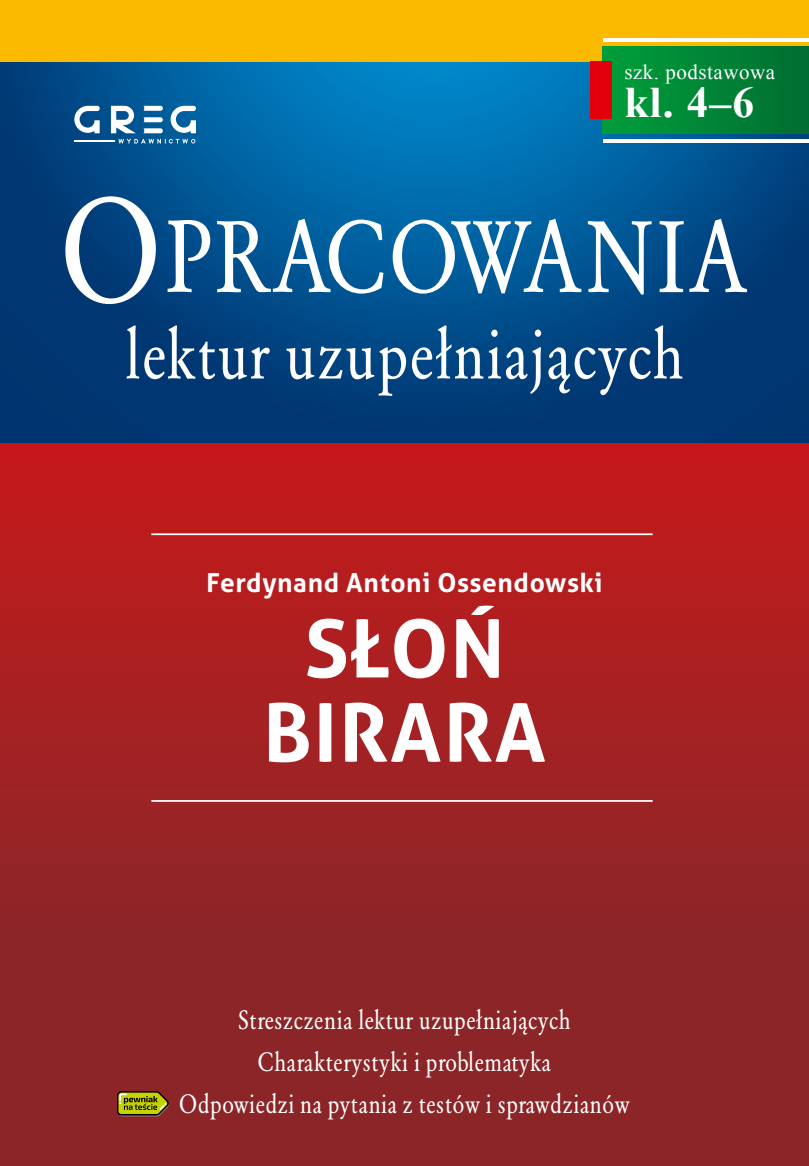
<style>
.page{position:relative;width:809px;height:1166px;background:#fff}
.page>*{position:absolute;margin:0;border:0;box-sizing:border-box;transform-origin:0 0}
.t1{font:107.27px "Euro Garamond Cnd EFN";letter-spacing:.025em;color:#fff}
.t2{font:700 80.5px/84px "Aller";letter-spacing:.025em;color:#fff;text-align:center}
.t3{font:73.67px "Euro Garamond Cnd EFN";letter-spacing:.025em;color:#fff}
.t4{font:700 43.4px "Times New Roman";color:#fff}
.t5{font:28px/42px "Euro Garamond Cnd EFN";letter-spacing:.025em;color:#fff;text-align:center}
.t6{font:700 26.25px "Aller";letter-spacing:.025em;color:#fff}
.t7{font:21px "Times New Roman";letter-spacing:.025em;color:#fff}
.s1{font-size:156.1px}
</style>
<div class="page">
<div style="left:0;top:439px;width:809px;height:727px;background:linear-gradient(to bottom,#c11a1c,#7f282a)"></div>
<svg style="left:0;top:61px;width:809px;height:382px;background:#004e8b"></svg>
<div style="left:0;top:0;width:809px;height:61px;background:#fbba00"></div>
<div style="left:602px;top:47px;width:207px;height:87px;background:linear-gradient(to right,#009f3b,#006d32)"></div>
<div style="left:590px;top:61px;width:21px;height:58px;background:#e3000b"></div>
<hr style="left:603px;top:38px;width:206px;height:3px;background:#fff">
<hr style="left:603px;top:139px;width:206px;height:3px;background:#fff">
<hr style="left:151px;top:800px;width:501px;height:2px;background:#fff">
<hr style="left:151px;top:533px;width:501px;height:2px;background:#fff">
<svg style="left:117px;top:1091px;width:52px;height:25px"></svg>
<svg style="left:144px;top:106px;width:19px;height:5px"></svg>
<svg style="left:144px;top:117px;width:19px;height:5px"></svg>
<svg style="left:144px;top:128px;width:19px;height:5px"></svg>
<svg style="left:111px;top:106px;width:25px;height:27px"></svg>
<svg style="left:171px;top:106px;width:25px;height:27px"></svg>
<svg style="left:74px;top:106px;width:26px;height:27px"></svg>
<svg style="left:118px;top:139px;width:77px;height:5px"></svg>
<hr style="left:74px;top:140px;width:41px;height:2px;background:#fff">
<p class="t7" style="left:624px;top:57px;width:152px">szk. podstawowa</p>
<h3 class="t4" style="left:624px;top:72px;width:131px">kl. 4–6</h3>
<h1 class="t1" style="left:60px;top:193px;width:690px"><span class="s1">O</span>pracowania</h1>
<h3 class="t3" style="left:125px;top:311px;width:560px">lektur uzupełniających</h3>
<p class="t6" style="left:206px;top:567px;width:397px">Ferdynand Antoni Ossendowski</p>
<h2 class="t2" style="left:263px;top:606px;width:275px">Słoń<br>Birara</h2>
<p class="t5" style="left:179px;top:998px;width:452px">Streszczenia lektur uzupełniających<br>Charakterystyki i problematyka<br>Odpowiedzi na pytania z testów i sprawdzianów</p>
</div>
